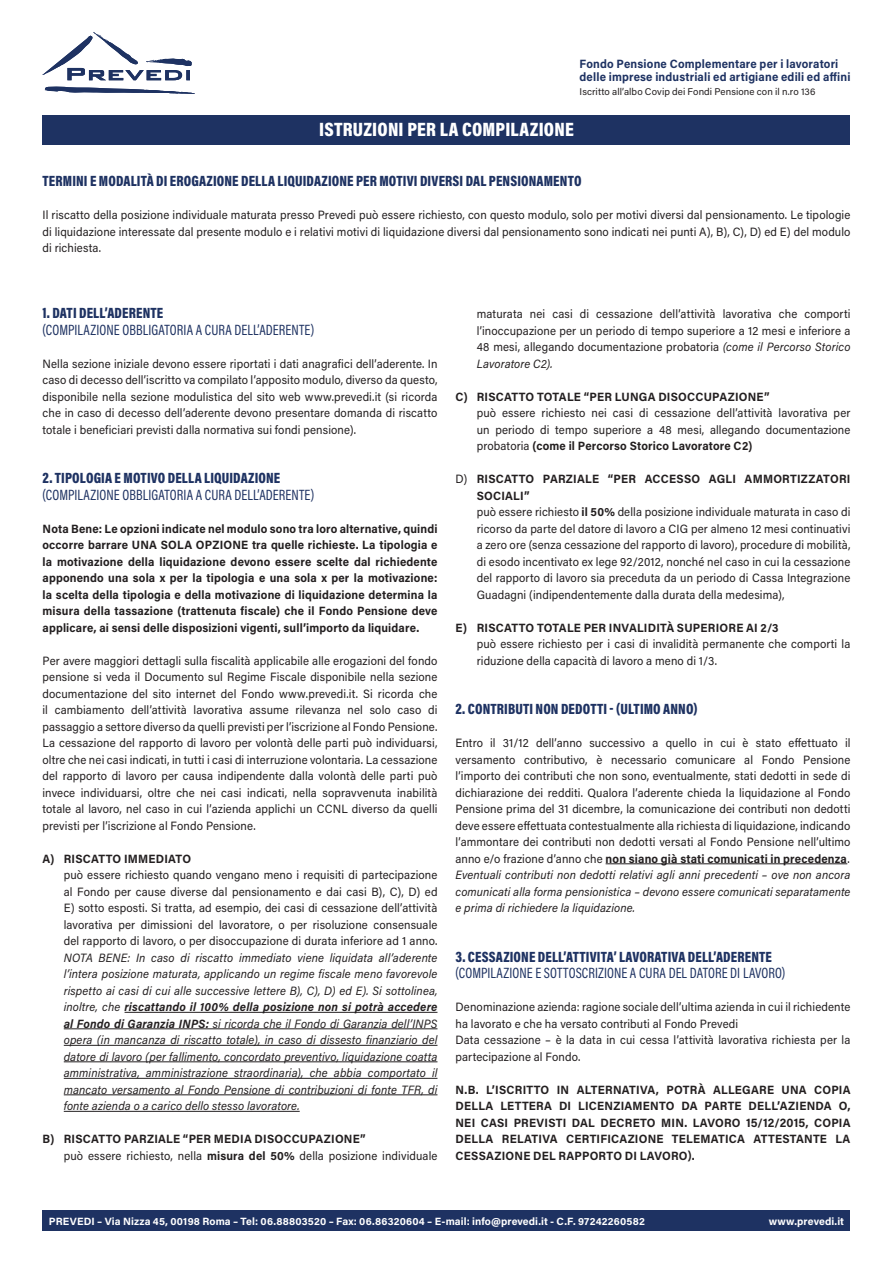
<style>
.page{position:relative;width:893px;height:1263px;background:#fff}
.page>*{position:absolute;margin:0;border:0;box-sizing:border-box;transform-origin:0 0}
.t1{font:900 19.5px "Acumin Pro Cond";letter-spacing:.01em;color:#fff}
.t2{font:900 15px "Acumin Pro Cond";letter-spacing:.01em;color:#1e3262;scale:.95 1}
.t3{font:15px "Acumin Pro Cond";letter-spacing:.005em;color:#1e3262;scale:.95 1}
.t4{font:12px/16.5px "Acumin Pro";letter-spacing:.01em;color:#231f20;text-align:justify;scale:.95 1}
.t5{font:700 12px/16.5px "Acumin Pro";letter-spacing:.02em;color:#231f20;text-align:justify;scale:.95 1}
.t6{font:italic 12px/16.5px "Acumin Pro";letter-spacing:.01em;color:#231f20;text-align:justify;scale:.95 1}
.t7{font:700 12px/13.5px "Acumin Pro";letter-spacing:.015em;color:#1e3262;scale:.95 1}
.t8{font:700 10.5px "Acumin Pro";letter-spacing:.015em;color:#fff}
.t9{font:9.75px "Acumin Pro";letter-spacing:.01em;color:#231f20}
.s1{font-weight:700}
.s2{font-weight:400}
.s3{font-style:italic}
</style>
<div class="page">
<div style="left:43px;top:1210px;width:807px;height:21px;background:#1e3262"></div>
<div style="left:43px;top:115px;width:807px;height:30px;background:#1e3262"></div>
<hr style="left:125px;top:1012px;width:312px;height:1px;background:#231f20">
<hr style="left:64px;top:1028px;width:373px;height:1px;background:#231f20">
<hr style="left:64px;top:1045px;width:373px;height:1px;background:#231f20">
<hr style="left:64px;top:1061px;width:373px;height:1px;background:#231f20">
<hr style="left:64px;top:1078px;width:373px;height:1px;background:#231f20">
<hr style="left:64px;top:1094px;width:373px;height:1px;background:#231f20">
<hr style="left:64px;top:1111px;width:236px;height:1px;background:#231f20">
<hr style="left:606px;top:863px;width:241px;height:1px;background:#231f20">
<svg style="left:44px;top:86px;width:151px;height:8px"></svg>
<svg style="left:43px;top:32px;width:149px;height:48px"></svg>
<p class="t7" style="left:580px;top:56px;width:287px">Fondo Pensione Complementare per i lavoratori delle imprese industriali ed artigiane edili ed affini</p>
<p class="t9" style="left:580px;top:85px;width:237px">Iscritto all’albo Covip dei Fondi Pensione con il n.ro 136</p>
<h1 class="t1" style="left:319px;top:117px;width:256px">ISTRUZIONI PER LA COMPILAZIONE</h1>
<p class="t2" style="left:43px;top:171px;width:569px">TERMINI E MODALITÀ DI EROGAZIONE DELLA LIQUIDAZIONE PER MOTIVI DIVERSI DAL PENSIONAMENTO</p>
<p class="t4" style="left:43px;top:206px;width:852px">Il riscatto della posizione individuale maturata presso Prevedi può essere richiesto, con questo modulo, solo per motivi diversi dal pensionamento. Le tipologie di liquidazione interessate dal presente modulo e i relativi motivi di liquidazione diversi dal pensionamento sono indicati nei punti A), B), C), D) ed E) del modulo di richiesta.</p>
<p class="t2" style="left:43px;top:303px;width:129px">1. DATI DELL’ADERENTE</p>
<p class="t3" style="left:43px;top:320px;width:288px">(COMPILAZIONE OBBLIGATORIA A CURA DELL’ADERENTE)</p>
<p class="t4" style="left:43px;top:355px;width:417px">Nella sezione iniziale devono essere riportati i dati anagrafici dell’aderente. In caso di decesso dell’iscritto va compilato l’apposito modulo, diverso da questo, disponibile nella sezione modulistica del sito web www.prevedi.it (si ricorda che in caso di decesso dell’aderente devono presentare domanda di riscatto totale i beneficiari previsti dalla normativa sui fondi pensione).</p>
<p class="t2" style="left:43px;top:468px;width:252px">2. TIPOLOGIA E MOTIVO DELLA LIQUIDAZIONE</p>
<p class="t3" style="left:43px;top:485px;width:288px">(COMPILAZIONE OBBLIGATORIA A CURA DELL’ADERENTE)</p>
<p class="t5" style="left:43px;top:520px;width:417px">Nota Bene: Le opzioni indicate nel modulo sono tra loro alternative, quindi occorre barrare UNA SOLA OPZIONE tra quelle richieste. La tipologia e la motivazione della liquidazione devono essere scelte dal richiedente apponendo una sola x per la tipologia e una sola x per la motivazione: la scelta della tipologia e della motivazione di liquidazione determina la misura della tassazione (trattenuta fiscale) che il Fondo Pensione deve applicare, ai sensi delle disposizioni vigenti, sull’importo da liquidare.</p>
<p class="t4" style="left:43px;top:652px;width:417px">Per avere maggiori dettagli sulla fiscalità applicabile alle erogazioni del fondo pensione si veda il Documento sul Regime Fiscale disponibile nella sezione documentazione del sito internet del Fondo www.prevedi.it. Si ricorda che il cambiamento dell’attività lavorativa assume rilevanza nel solo caso di passaggio a settore diverso da quelli previsti per l’iscrizione al Fondo Pensione.<br>La cessazione del rapporto di lavoro per volontà delle parti può individuarsi, oltre che nei casi indicati, in tutti i casi di interruzione volontaria. La cessazione del rapporto di lavoro per causa indipendente dalla volontà delle parti può invece individuarsi, oltre che nei casi indicati, nella sopravvenuta inabilità totale al lavoro, nel caso in cui l’azienda applichi un CCNL diverso da quelli previsti per l’iscrizione al Fondo Pensione.</p>
<p class="t5" style="left:43px;top:850px;width:158px">A) RISCATTO IMMEDIATO</p>
<p class="t4" style="left:64px;top:866px;width:395px">può essere richiesto quando vengano meno i requisiti di partecipazione al Fondo per cause diverse dal pensionamento e dai casi B), C), D) ed E) sotto esposti. Si tratta, ad esempio, dei casi di cessazione dell’attività lavorativa per dimissioni del lavoratore, o per risoluzione consensuale del rapporto di lavoro, o per disoccupazione di durata inferiore ad 1 anno.</p>
<p class="t6" style="left:64px;top:949px;width:395px">NOTA BENE: In caso di riscatto immediato viene liquidata all’aderente l’intera posizione maturata, applicando un regime fiscale meno favorevole rispetto ai casi di cui alle successive lettere B), C), D) ed E). Si sottolinea, inoltre, che <span class="s1">riscattando il 100% della posizione non si potrà accedere al Fondo di Garanzia INPS:</span> si ricorda che il Fondo di Garanzia dell’INPS opera (in mancanza di riscatto totale), in caso di dissesto finanziario del datore di lavoro (per fallimento, concordato preventivo, liquidazione coatta amministrativa, amministrazione straordinaria), che abbia comportato il mancato versamento al Fondo Pensione di contribuzioni di fonte TFR, di fonte azienda o a carico dello stesso lavoratore.</p>
<p class="t5" style="left:64px;top:1130px;width:395px;text-indent:-21px">B) RISCATTO PARZIALE “PER MEDIA DISOCCUPAZIONE”<br><span class="s2">può essere richiesto, nella</span> misura del 50% <span class="s2">della posizione individuale</span></p>
<p class="t4" style="left:477px;top:305px;width:395px">maturata nei casi di cessazione dell’attività lavorativa che comporti l’inoccupazione per un periodo di tempo superiore a 12 mesi e inferiore a 48 mesi, allegando documentazione probatoria <span class="s3">(come il Percorso Storico Lavoratore C2).</span></p>
<p class="t5" style="left:455px;top:388px;width:332px">C) RISCATTO TOTALE “PER LUNGA DISOCCUPAZIONE”</p>
<p class="t4" style="left:477px;top:404px;width:395px">può essere richiesto nei casi di cessazione dell’attività lavorativa per un periodo di tempo superiore a 48 mesi, allegando documentazione probatoria <span class="s1">(come il Percorso Storico Lavoratore C2)</span></p>
<p class="t4" style="left:477px;top:470px;width:395px;text-align:left;text-indent:-21px">D) <span class="s1">RISCATTO PARZIALE “PER ACCESSO AGLI AMMORTIZZATORI SOCIALI”<br></span>può essere richiesto <span class="s1">il 50%</span> della posizione individuale maturata in caso di ricorso da parte del datore di lavoro a CIG per almeno 12 mesi continuativi a zero ore (senza cessazione del rapporto di lavoro), procedure di mobilità, di esodo incentivato ex lege 92/2012, nonché nel caso in cui la cessazione del rapporto di lavoro sia preceduta da un periodo di Cassa Integrazione Guadagni (indipendentemente dalla durata della medesima),</p>
<p class="t5" style="left:455px;top:619px;width:342px">E) RISCATTO TOTALE PER INVALIDITÀ SUPERIORE AI 2/3</p>
<p class="t4" style="left:477px;top:635px;width:395px">può essere richiesto per i casi di invalidità permanente che comporti la riduzione della capacità di lavoro a meno di 1/3.</p>
<p class="t2" style="left:455px;top:699px;width:256px">2. CONTRIBUTI NON DEDOTTI - (ULTIMO ANNO)</p>
<p class="t4" style="left:455px;top:734px;width:417px">Entro il 31/12 dell’anno successivo a quello in cui è stato effettuato il versamento contributivo, è necessario comunicare al Fondo Pensione l’importo dei contributi che non sono, eventualmente, stati dedotti in sede di dichiarazione dei redditi. Qualora l’aderente chieda la liquidazione al Fondo Pensione prima del 31 dicembre, la comunicazione dei contributi non dedotti deve essere effettuata contestualmente alla richiesta di liquidazione, indicando l’ammontare dei contributi non dedotti versati al Fondo Pensione nell’ultimo anno e/o frazione d’anno che <span class="s1">non siano già stati comunicati in precedenza</span>.<br><span class="s3">Eventuali contributi non dedotti relativi agli anni precedenti – ove non ancora comunicati alla forma pensionistica – devono essere comunicati separatamente e prima di richiedere la liquidazione.</span></p>
<p class="t2" style="left:455px;top:947px;width:335px">3. CESSAZIONE DELL’ATTIVITA’ LAVORATIVA DELL’ADERENTE</p>
<p class="t3" style="left:455px;top:963px;width:349px">(COMPILAZIONE E SOTTOSCRIZIONE A CURA DEL DATORE DI LAVORO)</p>
<p class="t4" style="left:455px;top:998px;width:417px;text-align:left">Denominazione azienda: ragione sociale dell’ultima azienda in cui il richiedente ha lavorato e che ha versato contributi al Fondo Prevedi<br>Data cessazione – è la data in cui cessa l’attività lavorativa richiesta per la partecipazione al Fondo.</p>
<p class="t5" style="left:455px;top:1081px;width:417px">N.B. L’ISCRITTO IN ALTERNATIVA, POTRÀ ALLEGARE UNA COPIA DELLA LETTERA DI LICENZIAMENTO DA PARTE DELL’AZIENDA O, NEI CASI PREVISTI DAL DECRETO MIN. LAVORO 15/12/2015, COPIA DELLA RELATIVA CERTIFICAZIONE TELEMATICA ATTESTANTE LA CESSAZIONE DEL RAPPORTO DI LAVORO).</p>
<p class="t8" style="left:49px;top:1214px;width:597px">PREVEDI – Via Nizza 45, 00198 Roma – Tel: 06.88803520 – Fax: 06.86320604 – E-mail: info@prevedi.it - C.F. 97242260582</p>
<p class="t8" style="left:769px;top:1214px;width:77px">www.prevedi.it</p>
</div>
